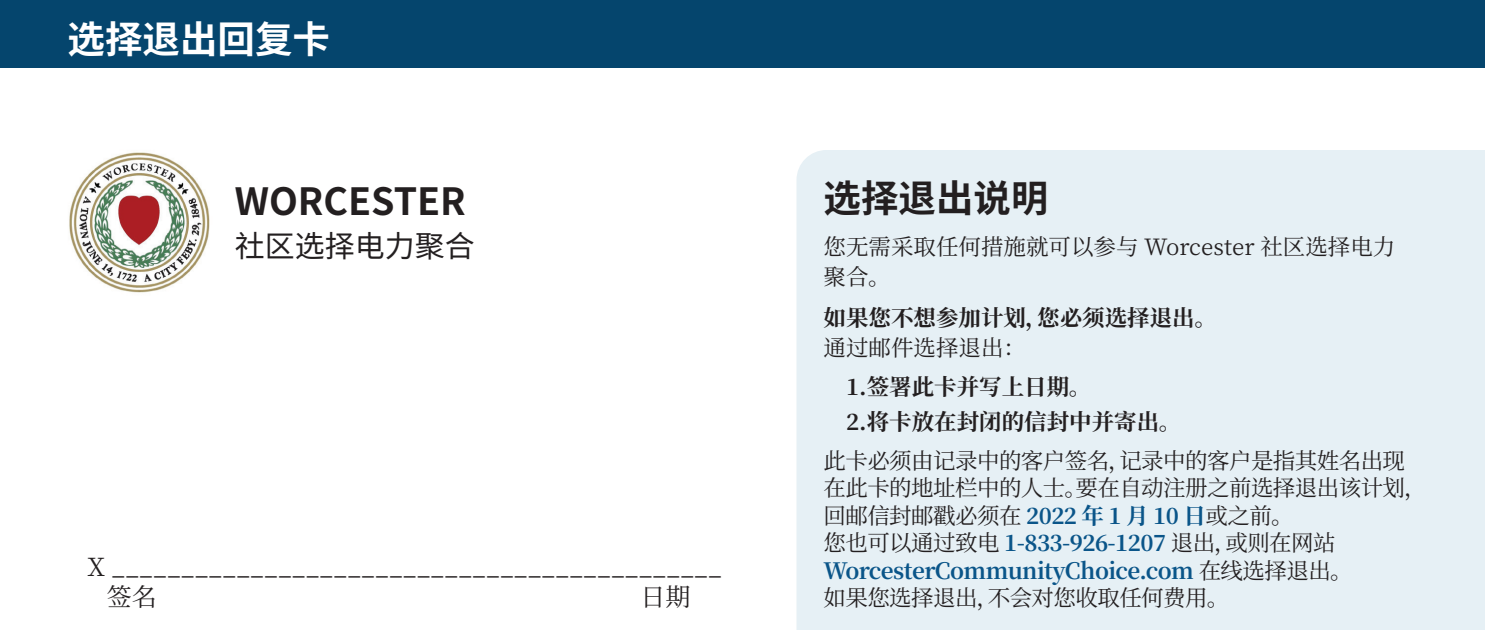
<style>
.page{position:relative;width:1485px;height:630px;background:#fff}
.page>*{position:absolute;margin:0;border:0;box-sizing:border-box;transform-origin:0 0}
.t1{font:700 37.5px "Noto Sans CJ Ksc";color:#231f20}
.t2{font:700 37.5px "Noto Sans CJ Ksc";color:#fff}
.t3{font:30px "Noto Sans CJ Ksc";color:#231f20}
.t4{font:25px/30px "Noto Serif CJ Ksc";color:#231f20}
.t5{font:22.5px/27.5px "Noto Serif CJ Ksc";letter-spacing:-.025em;color:#231f20}
.t6{font:700 22.5px/35px "Noto Serif CJ Ksc";color:#231f20}
.t7{font:22.5px/30px "Noto Serif CJ Ksc";color:#231f20}
.s1{font-weight:700;color:#0a5589}
</style>
<div class="page">
<div style="left:0;top:0;width:1485px;height:68px;background:#05456d"></div>
<div style="left:797px;top:150px;width:688px;height:480px;background:#e6f0f5"></div>
<img style="left:69px;top:152px;width:141px;height:141px">
<h1 class="t2" style="left:68px;top:18px;width:264px">选择退出回复卡</h1>
<h1 class="t1" style="left:235px;top:180px;width:232px">WORCESTER</h1>
<h2 class="t3" style="left:235px;top:230px;width:241px">社区选择电力聚合</h2>
<p class="t4" style="left:107px;top:552px;width:617px;text-indent:-19px">X ____________________________________________签名</p>
<p class="t4" style="left:641px;top:582px;width:51px">日期</p>
<h1 class="t1" style="left:823px;top:178px;width:226px">选择退出说明</h1>
<p class="t7" style="left:823px;top:232px;width:573px">您无需采取任何措施就可以参与 Worcester 社区选择电力聚合。</p>
<p class="t6" style="left:823px;top:301px;width:395px">如果您不想参加计划，您必须选择退出。</p>
<p class="t7" style="left:823px;top:333px;width:204px">通过邮件选择退出：</p>
<p class="t6" style="left:846px;top:370px;width:337px">1.签署此卡并写上日期。<br>2.将卡放在封闭的信封中并寄出。</p>
<p class="t5" style="left:823px;top:447px;width:605px">此卡必须由记录中的客户签名，记录中的客户是指其姓名出现在此卡的地址栏中的人士。要在自动注册之前选择退出该计划，回邮信封邮戳必须在 <span class="s1">2022 年 1 月 10 日</span>或之前。<br>您也可以通过致电 <span class="s1">1-833-926-1207</span> 退出，或则在网站<br><span class="s1">WorcesterCommunityChoice.com</span> 在线选择退出。<br>如果您选择退出，不会对您收取任何费用。</p>
</div>
